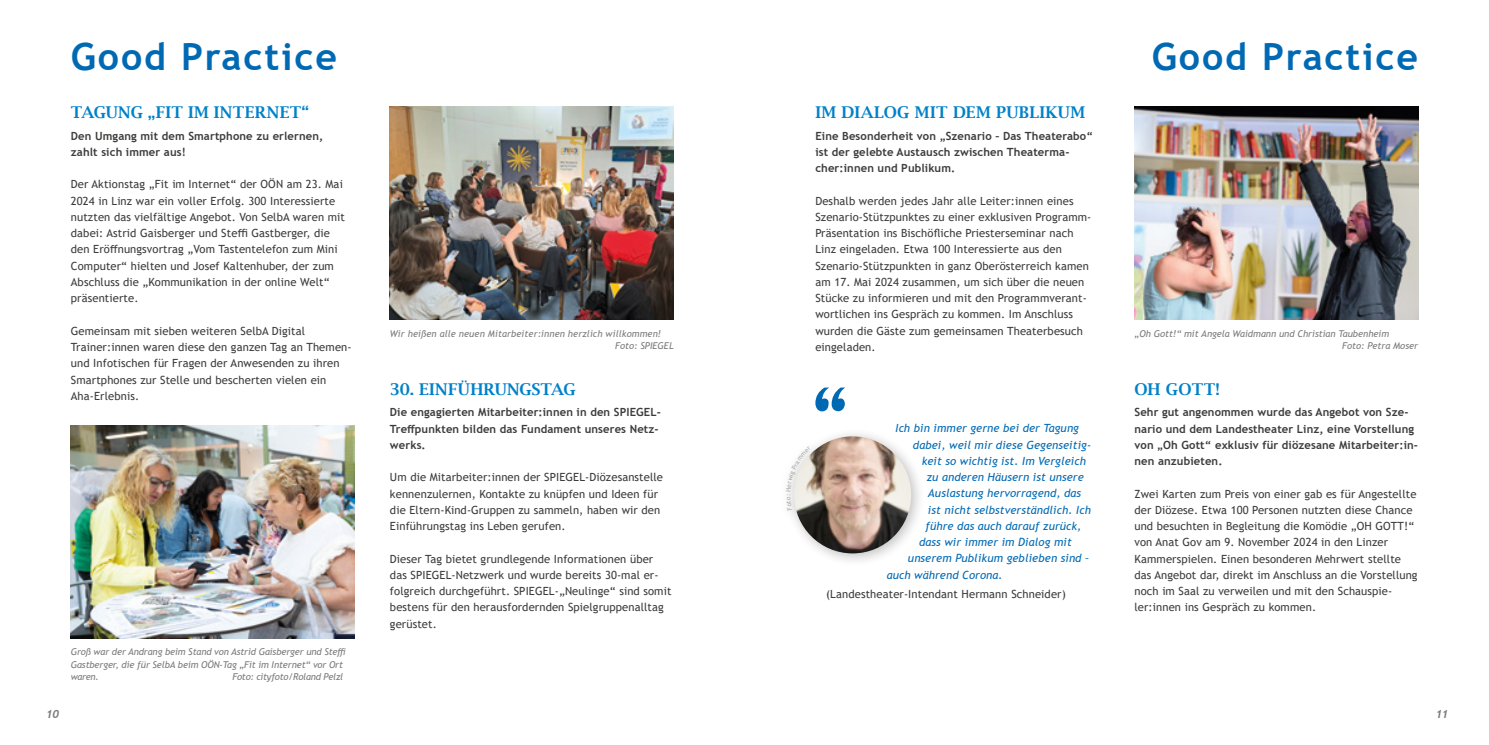
<style>
.page{position:relative;width:1489px;height:745px;background:#fff}
.page>*{position:absolute;margin:0;border:0;box-sizing:border-box;transform-origin:0 0}
.t1{font:700 37.5px "Trebuchet MS";letter-spacing:.05em;color:#0069b4}
.t2{font:600 16.25px "Lucida Bright";letter-spacing:.015em;color:#0081c9}
.t3{font:11.25px/16.2px "Trebuchet MS";letter-spacing:.01em;color:#3c3c3b}
.t4{font:700 11.25px/16.2px "Trebuchet MS";letter-spacing:.01em;color:#3c3c3b}
.t5{font:italic 11.25px "Trebuchet MS";letter-spacing:.01em;color:#0069b4}
.t6{font:italic 700 11.25px "Trebuchet";color:#7c7b7b}
.t7{font:italic 9.38px/12.5px "Trebuchet MS";letter-spacing:-.01em;color:#7c7b7b}
.t8{font:italic 9.38px/12.5px "Trebuchet MS";letter-spacing:.01em;color:#7c7b7b}
</style>
<div class="page">
<img style="left:71px;top:425px;width:283px;height:213px">
<img style="left:390px;top:106px;width:283px;height:213px">
<img style="left:1134px;top:106px;width:283px;height:213px">
<svg style="left:815px;top:387px;width:30px;height:24px"></svg>
<div style="left:778px;top:426px;width:147px;height:140px;background:#000;opacity:.25"></div>
<img style="left:794px;top:436px;width:117px;height:117px;border-radius:58px">
<svg style="left:786px;top:446px;width:25px;height:63px"></svg>
<h1 class="t1" style="left:71px;top:33px;width:268px">Good Practice</h1>
<h1 class="t1" style="left:1151px;top:33px;width:268px">Good Practice</h1>
<h2 class="t2" style="left:71px;top:103px;width:240px">TAGUNG „FIT IM INTERNET“</h2>
<p class="t4" style="left:71px;top:127px;width:254px">Den Umgang mit dem Smartphone zu erlernen, zahlt sich immer aus!</p>
<p class="t3" style="left:71px;top:176px;width:275px">Der Aktionstag „Fit im Internet“ der OÖN am 23. Mai 2024 in Linz war ein voller Erfolg. 300 Interessierte nutzten das vielfältige Angebot. Von SelbA waren mit dabei: Astrid Gaisberger und Steffi Gastberger, die den Eröffnungsvortrag „Vom Tastentelefon zum Mini Computer“ hielten und Josef Kaltenhuber, der zum Abschluss die „Kommunikation in der online Welt“ präsentierte.</p>
<p class="t3" style="left:71px;top:322px;width:282px">Gemeinsam mit sieben weiteren SelbA Digital Trainer:innen waren diese den ganzen Tag an Themen&shy;und Infotischen für Fragen der Anwesenden zu ihren Smartphones zur Stelle und bescherten vielen ein Aha-Erlebnis.</p>
<h2 class="t2" style="left:815px;top:103px;width:271px">IM DIALOG MIT DEM PUBLIKUM</h2>
<p class="t4" style="left:815px;top:127px;width:279px">Eine Besonderheit von „Szenario – Das Theaterabo“ ist der gelebte Austausch zwischen Theaterma&shy;cher:innen und Publikum.</p>
<p class="t3" style="left:815px;top:192px;width:277px">Deshalb werden jedes Jahr alle Leiter:innen eines Szenario-Stützpunktes zu einer exklusiven Programm-Präsentation ins Bischöfliche Priesterseminar nach Linz eingeladen. Etwa 100 Interessierte aus den Szenario-Stützpunkten in ganz Oberösterreich kamen am 17. Mai 2024 zusammen, um sich über die neuen Stücke zu informieren und mit den Programmverant&shy;wortlichen ins Gespräch zu kommen. Im Anschluss wurden die Gäste zum gemeinsamen Theaterbesuch eingeladen.</p>
<p class="t8" style="left:615px;top:327px;width:60px;text-indent:-225px">Wir heißen alle neuen Mitarbeiter:innen herzlich willkommen!<br>Foto: SPIEGEL</p>
<p class="t7" style="left:1342px;top:327px;width:77px;text-indent:-208px">„Oh Gott!“ mit Angela Waidmann und Christian Taubenheim<br>Foto: Petra Moser</p>
<h2 class="t2" style="left:390px;top:380px;width:187px">30. EINFÜHRUNGSTAG</h2>
<p class="t4" style="left:390px;top:404px;width:272px">Die engagierten Mitarbeiter:innen in den SPIEGEL-<br>Treffpunkten bilden das Fundament unseres Netz&shy;werks.</p>
<p class="t3" style="left:390px;top:469px;width:274px">Um die Mitarbeiter:innen der SPIEGEL-Diözesanstelle kennenzulernen, Kontakte zu knüpfen und Ideen für die Eltern-Kind-Gruppen zu sammeln, haben wir den Einführungstag ins Leben gerufen.</p>
<p class="t3" style="left:390px;top:550px;width:283px">Dieser Tag bietet grundlegende Informationen über das SPIEGEL-Netzwerk und wurde bereits 30-mal er&shy;folgreich durchgeführt. SPIEGEL-„Neulinge“ sind somit bestens für den herausfordernden Spielgruppenalltag gerüstet.</p>
<h2 class="t2" style="left:1134px;top:380px;width:87px">OH GOTT!</h2>
<p class="t4" style="left:1134px;top:404px;width:285px">Sehr gut angenommen wurde das Angebot von Sze&shy;nario und dem Landestheater Linz, eine Vorstellung von „Oh Gott“ exklusiv für diözesane Mitarbeiter:in&shy;nen anzubieten.</p>
<p class="t3" style="left:1134px;top:485px;width:284px">Zwei Karten zum Preis von einer gab es für Angestellte der Diözese. Etwa 100 Personen nutzten diese Chance und besuchten in Begleitung die Komödie „OH GOTT!“ von Anat Gov am 9. November 2024 in den Linzer Kammerspielen. Einen besonderen Mehrwert stellte das Angebot dar, direkt im Anschluss an die Vorstellung noch im Saal zu verweilen und mit den Schauspie&shy;ler:innen ins Gespräch zu kommen.</p>
<p class="t5" style="left:895px;top:421px;width:185px">Ich bin immer gerne bei der Tagung</p>
<p class="t5" style="left:912px;top:437px;width:180px">dabei, weil mir diese Gegenseitig-</p>
<p class="t5" style="left:921px;top:453px;width:166px">keit so wichtig ist. Im Vergleich</p>
<p class="t5" style="left:926px;top:470px;width:158px">zu anderen Häusern ist unsere</p>
<p class="t5" style="left:927px;top:486px;width:155px">Auslastung hervorragend, das</p>
<p class="t5" style="left:927px;top:502px;width:165px">ist nicht selbstverständlich. Ich</p>
<p class="t5" style="left:925px;top:518px;width:157px">führe das auch darauf zurück,</p>
<p class="t5" style="left:919px;top:535px;width:154px">dass wir immer im Dialog mit</p>
<p class="t5" style="left:907px;top:551px;width:183px">unserem Publikum geblieben sind –</p>
<p class="t5" style="left:886px;top:567px;width:117px">auch während Corona.</p>
<p class="t3" style="left:826px;top:585px;width:241px">(Landestheater-Intendant Hermann Schneider)</p>
<p class="t7" style="left:71px;top:645px;width:277px">Groß war der Andrang beim Stand von Astrid Gaisberger und Steffi<br>Gastberger, die für SelbA beim OÖN-Tag „Fit im Internet“ vor Ort waren.</p>
<p class="t7" style="left:232px;top:670px;width:112px">Foto: cityfoto/Roland Pelzl</p>
<p class="t6" style="left:46px;top:706px;width:15px">10</p>
<p class="t6" style="left:1435px;top:706px;width:14px">11</p>
</div>
